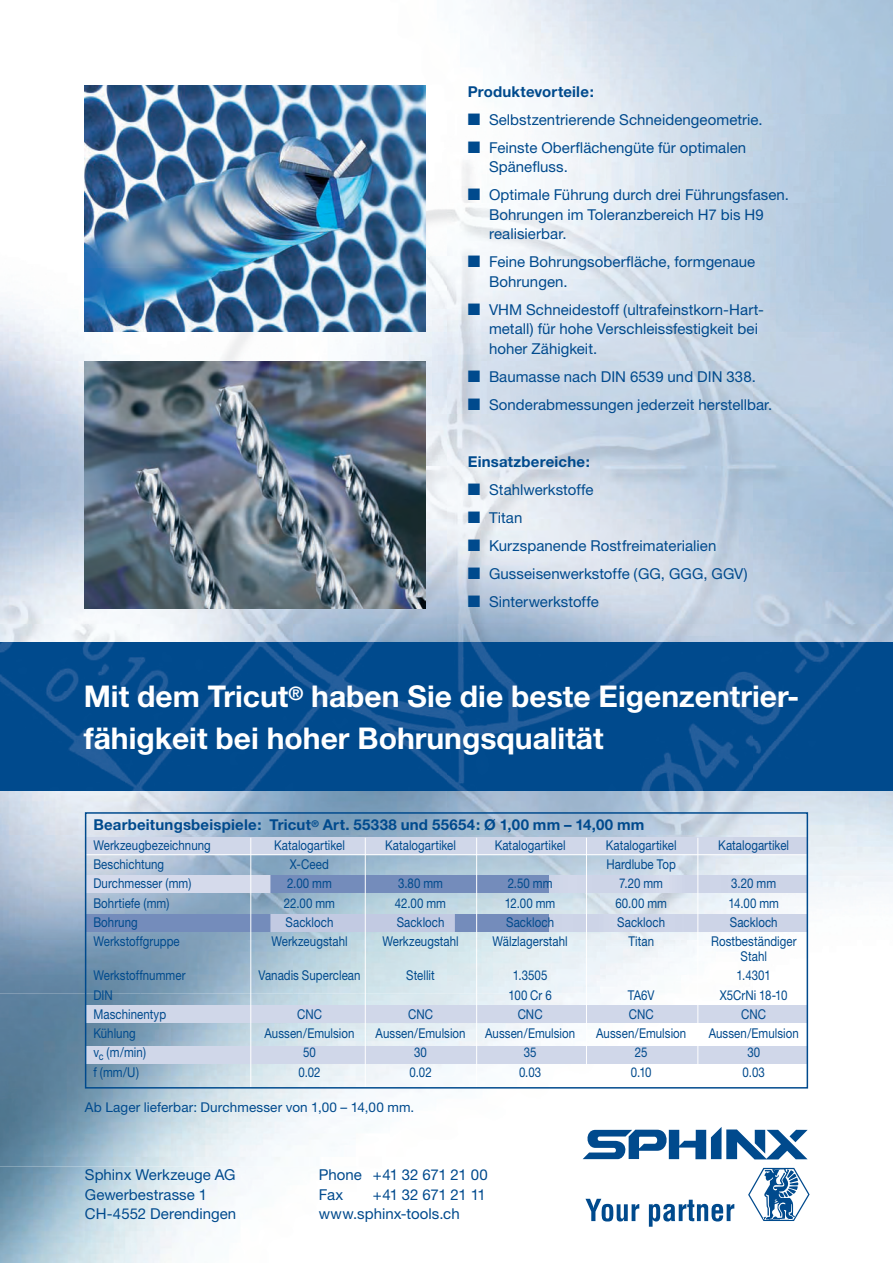
<style>
.page{position:relative;width:893px;height:1263px;background:#fff}
.page>*{position:absolute;margin:0;border:0;box-sizing:border-box;transform-origin:0 0}
.t1{font:700 30px/42px "Helvetica Neue";color:#fff}
.t2{font:15px/19.5px "Helvetica Neue";letter-spacing:.005em;color:#004a8d}
.t3{font:700 15px "Helvetica Neue";letter-spacing:.015em;color:#004a8d}
.t4{font:13.5px/15px "Helvetica Neue";letter-spacing:.005em;color:#004a8d;text-align:center;scale:.85 1}
.t5{font:13.5px "Helvetica Neue";letter-spacing:.005em;color:#004a8d}
</style>
<div class="page">
<img style="left:0;top:0;width:892px;height:1263px">
<img style="left:856px;top:993px;width:36px;height:173px">
<img style="left:0;top:993px;width:753px;height:173px">
<img style="left:753px;top:993px;width:103px;height:173px">
<div style="left:88px;top:1006px;width:717px;height:17px;background:#d0d7e9"></div>
<div style="left:88px;top:1046px;width:717px;height:17px;background:#d0d7e9"></div>
<img style="left:0;top:115px;width:892px;height:720px">
<img style="left:0;top:835px;width:140px;height:158px">
<img style="left:140px;top:835px;width:613px;height:41px">
<img style="left:753px;top:835px;width:139px;height:53px">
<img style="left:140px;top:888px;width:752px;height:105px">
<img style="left:88px;top:876px;width:461px;height:17px">
<div style="left:549px;top:876px;width:256px;height:17px;background:#cdd4e7"></div>
<img style="left:88px;top:914px;width:461px;height:17px">
<div style="left:549px;top:914px;width:256px;height:17px;background:#cdd4e7"></div>
<div style="left:88px;top:838px;width:461px;height:16px;background:#d0d7e9"></div>
<div style="left:549px;top:838px;width:256px;height:16px;background:#d0d7e9"></div>
<img style="left:140px;top:642px;width:752px;height:149px">
<img style="left:85px;top:85px;width:340px;height:247px">
<img style="left:85px;top:362px;width:340px;height:246px">
<hr style="left:250px;top:838px;width:1px;height:251px;background:#fff">
<hr style="left:365px;top:838px;width:1px;height:251px;background:#fff">
<hr style="left:476px;top:838px;width:1px;height:251px;background:#fff">
<hr style="left:586px;top:838px;width:1px;height:251px;background:#fff">
<hr style="left:697px;top:838px;width:1px;height:251px;background:#fff">
<hr style="left:85px;top:854px;width:723px;height:1px;background:#fff">
<div style="left:85px;top:812px;width:723px;height:277px;border:2px solid #004a8d"></div>
<svg style="left:582px;top:1127px;width:225px;height:32px"></svg>
<svg style="left:585px;top:1199px;width:54px;height:23px"></svg>
<svg style="left:649px;top:1200px;width:85px;height:27px"></svg>
<svg style="left:748px;top:1168px;width:61px;height:53px"></svg>
<p class="t3" style="left:468px;top:86px;width:128px">Produktevorteile:</p>
<p class="t2" style="left:468px;top:111px;width:296px">■ Selbstzentrierende Schneidengeometrie.</p>
<p class="t2" style="left:489px;top:139px;width:259px;text-indent:-21px">■ Feinste Oberflächengüte für optimalen<br>Spänefluss.</p>
<p class="t2" style="left:489px;top:187px;width:301px;text-indent:-21px">■ Optimale Führung durch drei Führungsfasen.<br>Bohrungen im Toleranzbereich H7 bis H9 realisierbar.</p>
<p class="t2" style="left:489px;top:254px;width:268px;text-indent:-21px">■ Feine Bohrungsoberfläche, formgenaue<br>Bohrungen.</p>
<p class="t2" style="left:489px;top:301px;width:276px;text-indent:-21px">■ VHM Schneidestoff (ultrafeinstkorn-Hart&shy;metall) für hohe Verschleissfestigkeit bei hoher Zähigkeit.</p>
<p class="t2" style="left:468px;top:368px;width:289px">■ Baumasse nach DIN 6539 und DIN 338.</p>
<p class="t2" style="left:468px;top:396px;width:306px">■ Sonderabmessungen jederzeit herstellbar.</p>
<p class="t3" style="left:468px;top:456px;width:124px">Einsatzbereiche:</p>
<p class="t2" style="left:468px;top:481px;width:127px">■ Stahlwerkstoffe</p>
<p class="t2" style="left:468px;top:509px;width:56px">■ Titan</p>
<p class="t2" style="left:468px;top:537px;width:250px">■ Kurzspanende Rostfreimaterialien</p>
<p class="t2" style="left:468px;top:565px;width:281px">■ Gusseisenwerkstoffe (GG, GGG, GGV)</p>
<p class="t2" style="left:468px;top:593px;width:133px">■ Sinterwerkstoffe</p>
<h1 class="t1" style="left:84px;top:679px;width:717px">Mit dem Tricut<sup>®</sup> haben Sie die beste Eigenzentrier&shy;fähigkeit bei hoher Bohrungsqualität</h1>
<p class="t3" style="left:93px;top:820px;width:552px">Bearbeitungsbeispiele: Tricut<sup>®</sup> Art. 55338 und 55654: Ø 1,00 mm – 14,00 mm</p>
<p class="t4" style="left:93px;top:839px;width:140px">Werkzeugbezeichnung</p>
<p class="t4" style="left:274px;top:839px;width:85px">Katalogartikel</p>
<p class="t4" style="left:385px;top:839px;width:85px">Katalogartikel</p>
<p class="t4" style="left:494px;top:839px;width:85px">Katalogartikel</p>
<p class="t4" style="left:605px;top:839px;width:85px">Katalogartikel</p>
<p class="t4" style="left:718px;top:839px;width:85px">Katalogartikel</p>
<p class="t4" style="left:93px;top:858px;width:85px">Beschichtung</p>
<p class="t4" style="left:290px;top:858px;width:48px">X-Ceed</p>
<p class="t4" style="left:606px;top:858px;width:83px">Hardlube Top</p>
<p class="t4" style="left:93px;top:877px;width:117px">Durchmesser (mm)</p>
<p class="t4" style="left:287px;top:877px;width:54px">2.00 mm</p>
<p class="t4" style="left:398px;top:877px;width:54px">3.80 mm</p>
<p class="t4" style="left:507px;top:877px;width:54px">2.50 mm</p>
<p class="t4" style="left:619px;top:877px;width:53px">7.20 mm</p>
<p class="t4" style="left:731px;top:877px;width:54px">3.20 mm</p>
<p class="t4" style="left:93px;top:897px;width:91px">Bohrtiefe (mm)</p>
<p class="t4" style="left:284px;top:897px;width:62px">22.00 mm</p>
<p class="t4" style="left:395px;top:897px;width:62px">42.00 mm</p>
<p class="t4" style="left:505px;top:897px;width:61px">12.00 mm</p>
<p class="t4" style="left:615px;top:897px;width:62px">60.00 mm</p>
<p class="t4" style="left:728px;top:897px;width:61px">14.00 mm</p>
<p class="t4" style="left:93px;top:916px;width:54px">Bohrung</p>
<p class="t4" style="left:285px;top:916px;width:58px">Sackloch</p>
<p class="t4" style="left:396px;top:916px;width:58px">Sackloch</p>
<p class="t4" style="left:506px;top:916px;width:58px">Sackloch</p>
<p class="t4" style="left:617px;top:916px;width:58px">Sackloch</p>
<p class="t4" style="left:729px;top:916px;width:58px">Sackloch</p>
<p class="t4" style="left:93px;top:935px;width:103px">Werkstoffgruppe</p>
<p class="t4" style="left:271px;top:935px;width:91px">Werkzeugstahl</p>
<p class="t4" style="left:382px;top:935px;width:91px">Werkzeugstahl</p>
<p class="t4" style="left:492px;top:935px;width:90px">Wälzlagerstahl</p>
<p class="t4" style="left:628px;top:935px;width:32px">Titan</p>
<p class="t4" style="left:711px;top:935px;width:102px">Rostbeständiger<br>Stahl</p>
<p class="t4" style="left:93px;top:969px;width:110px">Werkstoffnummer</p>
<p class="t4" style="left:258px;top:969px;width:122px">Vanadis Superclean</p>
<p class="t4" style="left:406px;top:969px;width:35px">Stellit</p>
<p class="t4" style="left:512px;top:969px;width:42px">1.3505</p>
<p class="t4" style="left:736px;top:969px;width:42px">1.4301</p>
<p class="t4" style="left:93px;top:989px;width:24px">DIN</p>
<p class="t4" style="left:508px;top:989px;width:52px">100 Cr 6</p>
<p class="t4" style="left:628px;top:989px;width:33px">TA6V</p>
<p class="t4" style="left:720px;top:989px;width:81px">X5CrNi 18-10</p>
<p class="t4" style="left:93px;top:1008px;width:87px">Maschinentyp</p>
<p class="t4" style="left:297px;top:1008px;width:31px">CNC</p>
<p class="t4" style="left:408px;top:1008px;width:31px">CNC</p>
<p class="t4" style="left:517px;top:1008px;width:31px">CNC</p>
<p class="t4" style="left:628px;top:1008px;width:31px">CNC</p>
<p class="t4" style="left:741px;top:1008px;width:31px">CNC</p>
<p class="t4" style="left:93px;top:1027px;width:51px">Kühlung</p>
<p class="t4" style="left:264px;top:1027px;width:107px">Aussen/Emulsion</p>
<p class="t4" style="left:375px;top:1027px;width:107px">Aussen/Emulsion</p>
<p class="t4" style="left:485px;top:1027px;width:107px">Aussen/Emulsion</p>
<p class="t4" style="left:596px;top:1027px;width:107px">Aussen/Emulsion</p>
<p class="t4" style="left:708px;top:1027px;width:107px">Aussen/Emulsion</p>
<p class="t4" style="left:93px;top:1046px;width:64px">v<sub>c</sub> (m/min)</p>
<p class="t4" style="left:303px;top:1046px;width:17px">50</p>
<p class="t4" style="left:414px;top:1046px;width:17px">30</p>
<p class="t4" style="left:523px;top:1046px;width:17px">35</p>
<p class="t4" style="left:635px;top:1046px;width:16px">25</p>
<p class="t4" style="left:747px;top:1046px;width:17px">30</p>
<p class="t4" style="left:93px;top:1066px;width:55px">f (mm/U)</p>
<p class="t4" style="left:298px;top:1066px;width:28px">0.02</p>
<p class="t4" style="left:409px;top:1066px;width:28px">0.02</p>
<p class="t4" style="left:519px;top:1066px;width:28px">0.03</p>
<p class="t4" style="left:631px;top:1066px;width:26px">0.10</p>
<p class="t4" style="left:742px;top:1066px;width:28px">0.03</p>
<p class="t5" style="left:85px;top:1102px;width:331px">Ab Lager lieferbar: Durchmesser von 1,00 – 14,00 mm.</p>
<p class="t2" style="left:85px;top:1167px;width:153px">Sphinx Werkzeuge AG<br>Gewerbestrasse 1<br>CH-4552 Derendingen</p>
<p class="t2" style="left:319px;top:1167px;width:170px">Phone +41 32 671 21 00<br>Fax</p>
<p class="t2" style="left:319px;top:1186px;width:169px;text-indent:54px">+41 32 671 21 11 www.sphinx-tools.ch</p>
</div>
